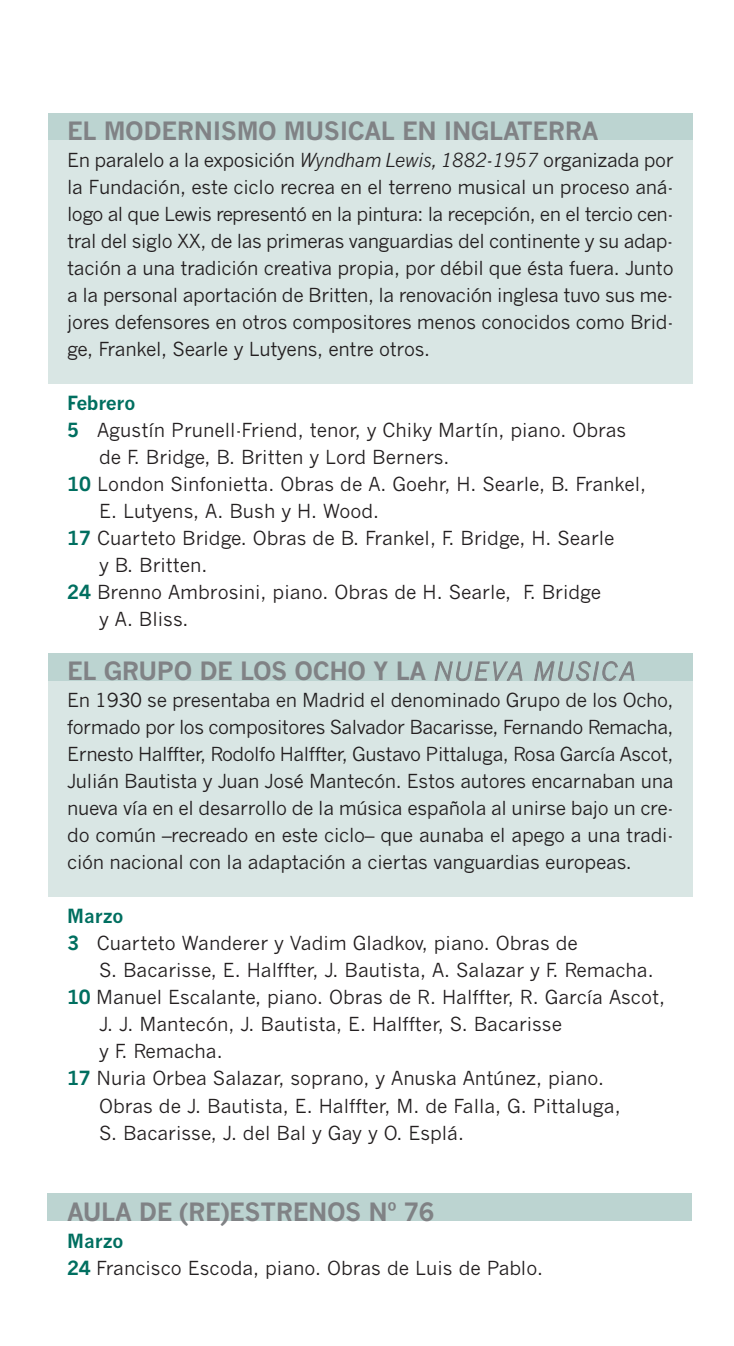
<style>
.page{position:relative;width:734px;height:1346px;background:#fff}
.page>*{position:absolute;margin:0;border:0;box-sizing:border-box;transform-origin:0 0}
.t1{font:24.75px "News Gothic MT Bold+KMFJQI";letter-spacing:-.015em;color:#808285}
.t2{font:19.12px/27px "News Gothic MT+WKYNWI";color:#231f20;text-align:justify}
.t3{font:19.12px "News Gothic MT Bold+KMFJQI";color:#006f60}
.t4{font:19.12px "News Gothic MT Bold+KMFJQI";letter-spacing:-.025em;color:#006f60}
.s1{font-family:"News Gothic MT Italic+ZZTYXX"}
.s2{font-family:"News Gothic MT Bold+KMFJQI";color:#006f60}
</style>
<div class="page">
<div style="left:48px;top:113px;width:644px;height:27px;background:#bcd4d1"></div>
<div style="left:48px;top:140px;width:644px;height:243px;background:#d9e6e4"></div>
<div style="left:48px;top:680px;width:644px;height:216px;background:#d9e6e4"></div>
<div style="left:48px;top:653px;width:644px;height:27px;background:#bcd4d1"></div>
<div style="left:47px;top:1193px;width:644px;height:27px;background:#bcd4d1"></div>
<p class="t1" style="left:67px;top:121px;width:533px">EL MODERNISMO MUSICAL EN INGLATERRA</p>
<p class="t2" style="left:67px;top:148px;width:608px">En paralelo a la exposición <span class="s1">Wyndham Lewis, 1882-1957</span> organizada por la Fundación, este ciclo recrea en el terreno musical un proceso aná&shy;logo al que Lewis representó en la pintura: la recepción, en el tercio cen&shy;tral del siglo XX, de las primeras vanguardias del continente y su adap&shy;tación a una tradición creativa propia, por débil que ésta fuera. Junto a la personal aportación de Britten, la renovación inglesa tuvo sus me&shy;jores defensores en otros compositores menos conocidos como Brid&shy;ge, Frankel, Searle y Lutyens, entre otros.</p>
<p class="t4" style="left:67px;top:395px;width:70px">Febrero</p>
<p class="t2" style="left:67px;top:418px;width:560px"><span class="s2">5</span> Agustín Prunell-Friend, tenor, y Chiky Martín, piano. Obras</p>
<p class="t2" style="left:99px;top:445px;width:352px">de F. Bridge, B. Britten y Lord Berners.</p>
<p class="t2" style="left:67px;top:472px;width:580px"><span class="s2">10</span> London Sinfonietta. Obras de A. Goehr, H. Searle, B. Frankel,</p>
<p class="t2" style="left:99px;top:499px;width:281px">E. Lutyens, A. Bush y H. Wood.</p>
<p class="t2" style="left:67px;top:526px;width:548px"><span class="s2">17</span> Cuarteto Bridge. Obras de B. Frankel, F. Bridge, H. Searle</p>
<p class="t2" style="left:99px;top:553px;width:110px">y B. Britten.</p>
<p class="t2" style="left:67px;top:580px;width:535px"><span class="s2">24</span> Brenno Ambrosini, piano. Obras de H. Searle, F. Bridge</p>
<p class="t2" style="left:99px;top:607px;width:91px">y A. Bliss.</p>
<p class="t1" style="left:67px;top:661px;width:569px">EL GRUPO DE LOS OCHO Y LA <span class="s1">NUEVA MUSICA</span></p>
<p class="t2" style="left:67px;top:688px;width:608px">En 1930 se presentaba en Madrid el denominado Grupo de los Ocho, formado por los compositores Salvador Bacarisse, Fernando Remacha, Ernesto Halffter, Rodolfo Halffter, Gustavo Pittaluga, Rosa García Ascot, Julián Bautista y Juan José Mantecón. Estos autores encarnaban una nueva vía en el desarrollo de la música española al unirse bajo un cre&shy;do común –recreado en este ciclo– que aunaba el apego a una tradi&shy;ción nacional con la adaptación a ciertas vanguardias europeas.</p>
<p class="t3" style="left:67px;top:908px;width:58px">Marzo</p>
<p class="t2" style="left:67px;top:931px;width:512px"><span class="s2">3</span> Cuarteto Wanderer y Vadim Gladkov, piano. Obras de</p>
<p class="t2" style="left:99px;top:958px;width:556px">S. Bacarisse, E. Halffter, J. Bautista, A. Salazar y F. Remacha.</p>
<p class="t2" style="left:67px;top:985px;width:599px"><span class="s2">10</span> Manuel Escalante, piano. Obras de R. Halffter, R. García Ascot,</p>
<p class="t2" style="left:99px;top:1012px;width:464px">J. J. Mantecón, J. Bautista, E. Halffter, S. Bacarisse</p>
<p class="t2" style="left:99px;top:1039px;width:125px">y F. Remacha.</p>
<p class="t2" style="left:67px;top:1066px;width:538px"><span class="s2">17</span> Nuria Orbea Salazar, soprano, y Anuska Antúnez, piano.</p>
<p class="t2" style="left:99px;top:1093px;width:523px">Obras de J. Bautista, E. Halffter, M. de Falla, G. Pittaluga,</p>
<p class="t2" style="left:99px;top:1120px;width:366px">S. Bacarisse, J. del Bal y Gay y O. Esplá.</p>
<p class="t1" style="left:67px;top:1201px;width:368px">AULA DE (RE)ESTRENOS Nº 76</p>
<p class="t3" style="left:67px;top:1232px;width:58px">Marzo</p>
<p class="t2" style="left:67px;top:1255px;width:477px"><span class="s2">24</span> Francisco Escoda, piano. Obras de Luis de Pablo.</p>
</div>
